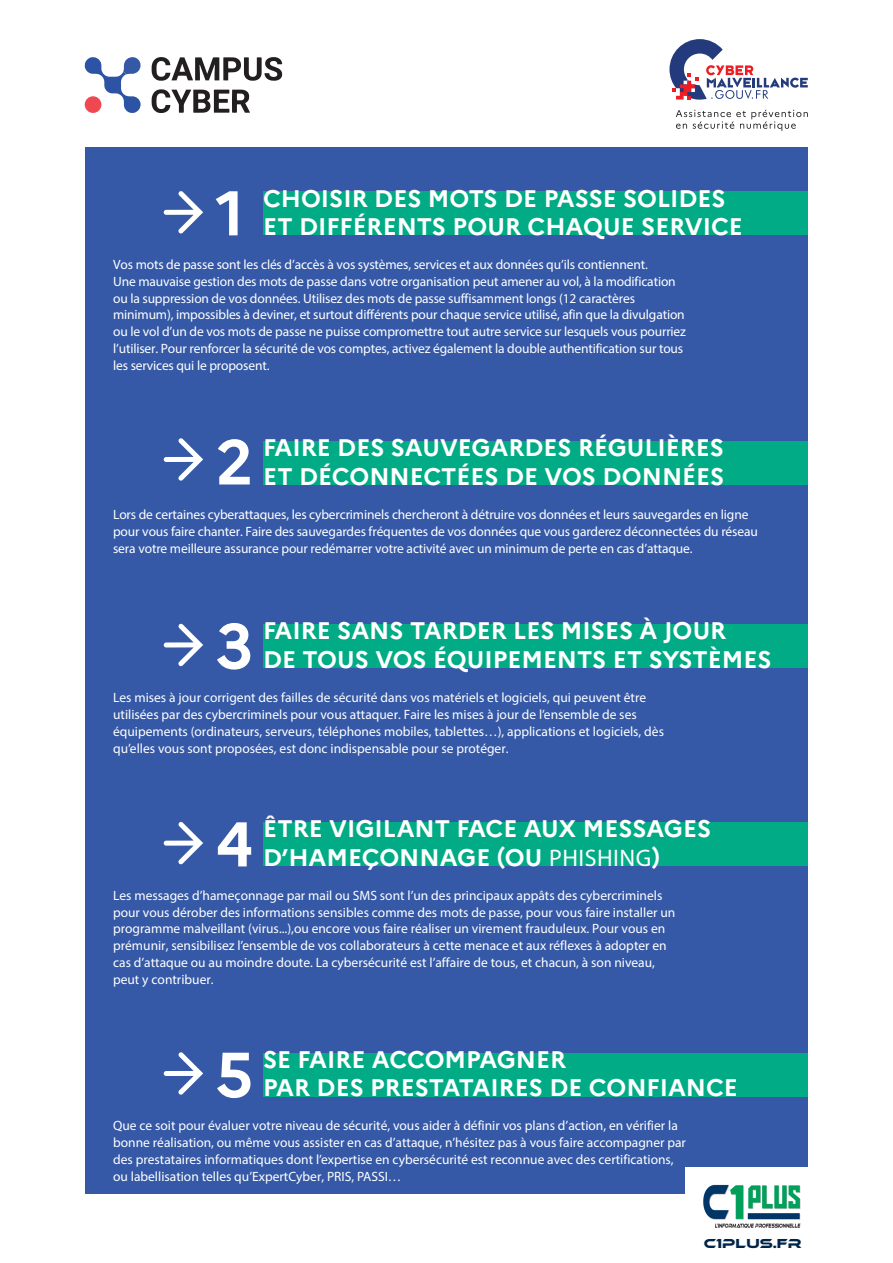
<style>
.page{position:relative;width:893px;height:1263px;background:#fff}
.page>*{position:absolute;margin:0;border:0;box-sizing:border-box;transform-origin:0 0}
.t1{font:700 63px "Marianne";color:#fff}
.t2{font:700 24px "Marianne";color:#fff}
.t3{font:13.5px/16.8px "Myriad Pro";color:#fff}
.t4{font:13.5px "Ethnocentric Rg";color:#002549}
.s1{font-family:"Myriad Pro";font-weight:400}
</style>
<div class="page">
<div style="left:85px;top:148px;width:723px;height:1046px;background:#3559a7"></div>
<div style="left:263px;top:191px;width:545px;height:44px;background:#00ab85"></div>
<svg style="left:164px;top:191px;width:39px;height:43px"></svg>
<div style="left:263px;top:441px;width:545px;height:44px;background:#00ab85"></div>
<svg style="left:164px;top:438px;width:39px;height:43px"></svg>
<div style="left:263px;top:624px;width:545px;height:44px;background:#00ab85"></div>
<svg style="left:164px;top:623px;width:39px;height:43px"></svg>
<div style="left:263px;top:822px;width:545px;height:44px;background:#00ab85"></div>
<svg style="left:164px;top:822px;width:39px;height:42px"></svg>
<div style="left:263px;top:1052px;width:545px;height:44px;background:#00ab85"></div>
<svg style="left:164px;top:1052px;width:39px;height:43px"></svg>
<svg style="left:152px;top:57px;width:131px;height:24px"></svg>
<svg style="left:152px;top:89px;width:98px;height:24px"></svg>
<svg style="left:84px;top:57px;width:57px;height:56px"></svg>
<svg style="left:669px;top:39px;width:139px;height:61px"></svg>
<svg style="left:676px;top:110px;width:132px;height:21px"></svg>
<div style="left:685px;top:1168px;width:123px;height:26px;background:#fff"></div>
<img style="left:701px;top:1179px;width:104px;height:49px">
<p class="t2" style="left:263px;top:183px;width:464px">CHOISIR DES MOTS DE PASSE SOLIDES</p>
<p class="t1" style="left:216px;top:175px;width:31px">1</p>
<p class="t2" style="left:263px;top:212px;width:481px">ET DIFFÉRENTS POUR CHAQUE SERVICE</p>
<p class="t3" style="left:113px;top:256px;width:574px">Vos mots de passe sont les clés d’accès à vos systèmes, services et aux données qu’ils contiennent.<br>Une mauvaise gestion des mots de passe dans votre organisation peut amener au vol, à la modification ou la suppression de vos données. Utilisez des mots de passe suffisamment longs (12 caractères minimum), impossibles à deviner, et surtout différents pour chaque service utilisé, afin que la divulgation ou le vol d’un de vos mots de passe ne puisse compromettre tout autre service sur lesquels vous pourriez l’utiliser. Pour renforcer la sécurité de vos comptes, activez également la double authentification sur tous les services qui le proposent.</p>
<p class="t1" style="left:216px;top:424px;width:39px">2</p>
<p class="t2" style="left:263px;top:433px;width:462px">FAIRE DES SAUVEGARDES RÉGULIÈRES</p>
<p class="t2" style="left:263px;top:462px;width:463px">ET DÉCONNECTÉES DE VOS DONNÉES</p>
<p class="t3" style="left:113px;top:505px;width:646px;line-height:17.2px">Lors de certaines cyberattaques, les cybercriminels chercheront à détruire vos données et leurs sauvegardes en ligne pour vous faire chanter. Faire des sauvegardes fréquentes de vos données que vous garderez déconnectées du réseau sera votre meilleure assurance pour redémarrer votre activité avec un minimum de perte en cas d’attaque.</p>
<p class="t1" style="left:216px;top:607px;width:39px">3</p>
<p class="t2" style="left:263px;top:616px;width:465px">FAIRE SANS TARDER LES MISES À JOUR</p>
<p class="t2" style="left:263px;top:645px;width:510px">DE TOUS VOS ÉQUIPEMENTS ET SYSTÈMES</p>
<p class="t3" style="left:113px;top:688px;width:552px">Les mises à jour corrigent des failles de sécurité dans vos matériels et logiciels, qui peuvent être utilisées par des cybercriminels pour vous attaquer. Faire les mises à jour de l’ensemble de ses équipements (ordinateurs, serveurs, téléphones mobiles, tablettes…), applications et logiciels, dès qu’elles vous sont proposées, est donc indispensable pour se protéger.</p>
<p class="t1" style="left:216px;top:805px;width:39px">4</p>
<p class="t2" style="left:263px;top:814px;width:450px">ÊTRE VIGILANT FACE AUX MESSAGES</p>
<p class="t2" style="left:263px;top:843px;width:399px">D’HAMEÇONNAGE (OU <span class="s1">PHISHING</span>)</p>
<p class="t3" style="left:113px;top:886px;width:564px">Les messages d’hameçonnage par mail ou SMS sont l’un des principaux appâts des cybercriminels pour vous dérober des informations sensibles comme des mots de passe, pour vous faire installer un programme malveillant (virus...),ou encore vous faire réaliser un virement frauduleux. Pour vous en prémunir, sensibilisez l’ensemble de vos collaborateurs à cette menace et aux réflexes à adopter en cas d’attaque ou au moindre doute. La cybersécurité est l’affaire de tous, et chacun, à son niveau, peut y contribuer.</p>
<p class="t1" style="left:216px;top:1036px;width:39px">5</p>
<p class="t2" style="left:263px;top:1044px;width:305px">SE FAIRE ACCOMPAGNER</p>
<p class="t2" style="left:263px;top:1073px;width:476px">PAR DES PRESTATAIRES DE CONFIANCE</p>
<p class="t3" style="left:113px;top:1117px;width:574px">Que ce soit pour évaluer votre niveau de sécurité, vous aider à définir vos plans d’action, en vérifier la bonne réalisation, ou même vous assister en cas d’attaque, n’hésitez pas à vous faire accompagner par des prestataires informatiques dont l’expertise en cybersécurité est reconnue avec des certifications, ou labellisation telles qu’ExpertCyber, PRIS, PASSI…</p>
<p class="t4" style="left:704px;top:1235px;width:99px">C1PLUS.FR</p>
</div>
